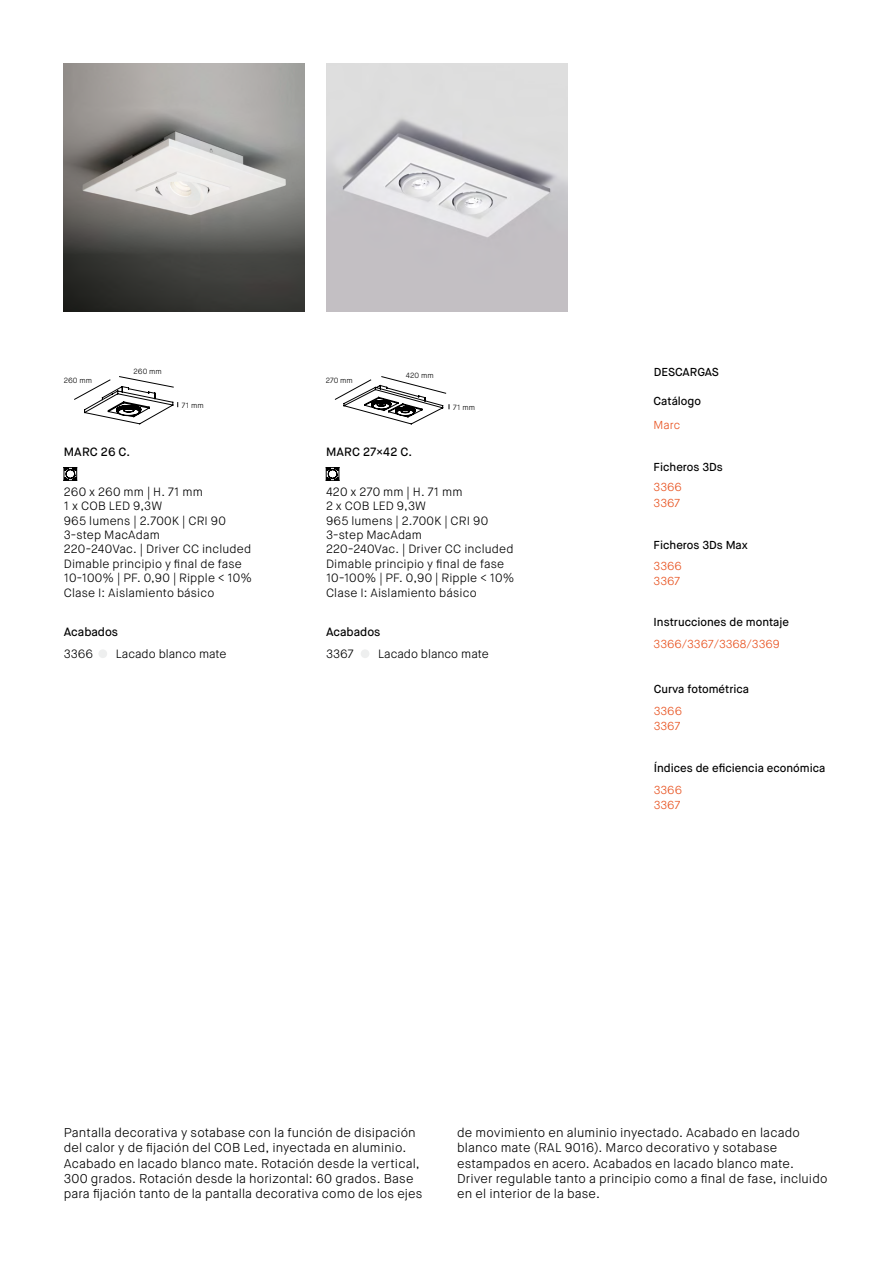
<style>
.page{position:relative;width:893px;height:1263px;background:#fff}
.page>*{position:absolute;margin:0;border:0;box-sizing:border-box;transform-origin:0 0}
.t1{font:300 12.75px/15.3px "Maison Neue";letter-spacing:.01em;color:#000}
.t2{font:300 12px/14.4px "Maison Neue";letter-spacing:.015em;color:#000}
.t3{font:500 12px "Maison Neue";color:#000}
.t4{font:500 11.55px "Maison Neue";color:#000}
.t5{font:300 11.55px/15.8px "Maison Neue";color:#e8511e}
.t6{font:300 7.5px "Maison Neue";color:#000}
</style>
<div class="page">
<img style="left:64px;top:64px;width:241px;height:247px">
<div style="left:98px;top:649px;width:9px;height:9px;background:#eeefef;border-radius:50%"></div>
<svg style="left:64px;top:467px;width:13px;height:14px"></svg>
<svg style="left:74px;top:376px;width:104px;height:48px"></svg>
<img style="left:326px;top:64px;width:241px;height:247px">
<div style="left:361px;top:649px;width:8px;height:9px;background:#eeefef;border-radius:50%"></div>
<svg style="left:326px;top:467px;width:13px;height:14px"></svg>
<svg style="left:334px;top:376px;width:116px;height:48px"></svg>
<p class="t6" style="left:64px;top:376px;width:30px">260 mm</p>
<p class="t6" style="left:134px;top:366px;width:30px">260 mm</p>
<p class="t6" style="left:326px;top:376px;width:29px">270 mm</p>
<p class="t6" style="left:406px;top:370px;width:29px">420 mm</p>
<p class="t4" style="left:654px;top:364px;width:67px">DESCARGAS</p>
<p class="t6" style="left:182px;top:401px;width:23px">71 mm</p>
<p class="t3" style="left:64px;top:445px;width:68px">MARC 26 C.</p>
<p class="t2" style="left:64px;top:484px;width:190px">260 x 260 mm | H. 71 mm<br>1 x COB LED 9,3W<br>965 lumens | 2.700K | CRI 90<br>3-step MacAdam<br>220-240Vac. | Driver CC included<br>Dimable principio y final de fase<br>10-100% | PF. 0,90 | Ripple &lt; 10%<br>Clase I: Aislamiento básico</p>
<p class="t3" style="left:64px;top:624px;width:56px">Acabados</p>
<p class="t2" style="left:64px;top:646px;width:31px">3366</p>
<p class="t2" style="left:116px;top:646px;width:112px">Lacado blanco mate</p>
<p class="t6" style="left:453px;top:403px;width:23px">71 mm</p>
<p class="t3" style="left:326px;top:445px;width:88px">MARC 27×42 C.</p>
<p class="t2" style="left:326px;top:484px;width:190px">420 x 270 mm | H. 71 mm<br>2 x COB LED 9,3W<br>965 lumens | 2.700K | CRI 90<br>3-step MacAdam<br>220-240Vac. | Driver CC included<br>Dimable principio y final de fase<br>10-100% | PF. 0,90 | Ripple &lt; 10%<br>Clase I: Aislamiento básico</p>
<p class="t3" style="left:326px;top:624px;width:56px">Acabados</p>
<p class="t2" style="left:326px;top:646px;width:29px">3367</p>
<p class="t2" style="left:378px;top:646px;width:112px">Lacado blanco mate</p>
<p class="t4" style="left:654px;top:393px;width:49px">Catálogo</p>
<p class="t5" style="left:654px;top:417px;width:28px">Marc</p>
<p class="t4" style="left:654px;top:459px;width:71px">Ficheros 3Ds</p>
<p class="t5" style="left:654px;top:480px;width:30px">3366<br>3367</p>
<p class="t4" style="left:654px;top:538px;width:96px">Ficheros 3Ds Max</p>
<p class="t5" style="left:654px;top:558px;width:30px">3366<br>3367</p>
<p class="t4" style="left:654px;top:615px;width:137px">Instrucciones de montaje</p>
<p class="t5" style="left:654px;top:636px;width:128px">3366/3367/3368/3369</p>
<p class="t4" style="left:654px;top:681px;width:97px">Curva fotométrica</p>
<p class="t5" style="left:654px;top:703px;width:30px">3366<br>3367</p>
<p class="t4" style="left:654px;top:760px;width:173px">Índices de eficiencia económica</p>
<p class="t5" style="left:654px;top:782px;width:30px">3366<br>3367</p>
<p class="t1" style="left:64px;top:1125px;width:360px">Pantalla decorativa y sotabase con la función de disipación del calor y de fijación del COB Led, inyectada en aluminio.<br>Acabado en lacado blanco mate. Rotación desde la vertical, 300 grados. Rotación desde la horizontal: 60 grados. Base para fijación tanto de la pantalla decorativa como de los ejes</p>
<p class="t1" style="left:457px;top:1125px;width:372px">de movimiento en aluminio inyectado. Acabado en lacado blanco mate (RAL 9016). Marco decorativo y sotabase estampados en acero. Acabados en lacado blanco mate.<br>Driver regulable tanto a principio como a final de fase, incluido en el interior de la base.</p>
</div>
